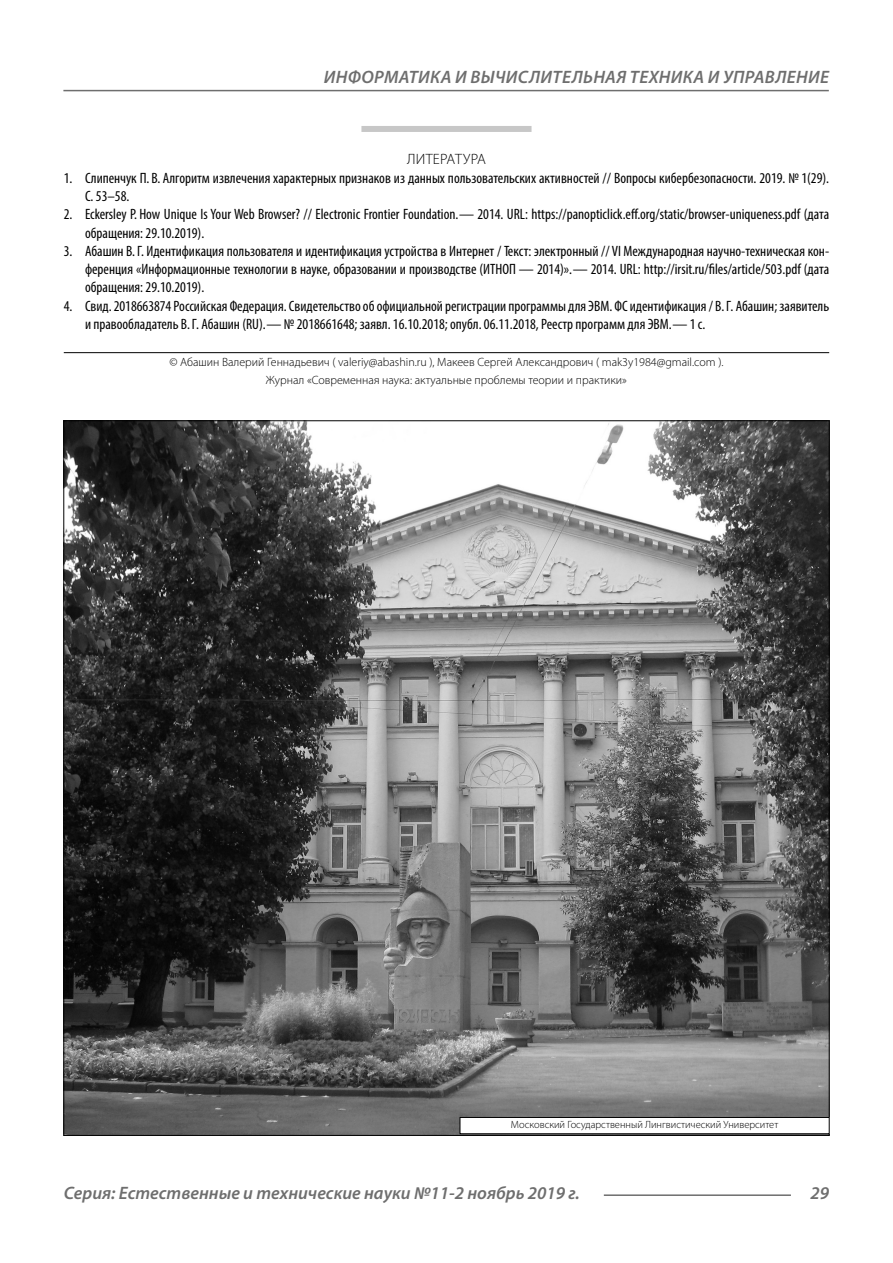
<style>
.page{position:relative;width:893px;height:1263px;background:#fff}
.page>*{position:absolute;margin:0;border:0;box-sizing:border-box;transform-origin:0 0}
.t1{font:italic 600 18px "Myriad Pro";color:#6e6e6e}
.t2{font:condensed 15px/18.3px "Myriad Pro";color:#000}
.Literature{font:300 15px "Myriad Pro";letter-spacing:.02em;color:#000}
.Copy{font:300 12px/18.3px "Myriad Pro";color:#000;text-align:center}
.Author-doc{font:300 10.5px "Myriad Pro";color:#000}
</style>
<div class="page">
<div style="left:361px;top:126px;width:170px;height:6px;background:#c7c7c7"></div>
<hr style="left:64px;top:352px;width:765px;height:1px;background:#000">
<img style="left:65px;top:422px;width:763px;height:712px">
<div style="left:460px;top:1117px;width:369px;height:17px;background:#fff"></div>
<div style="left:460px;top:1117px;width:370px;height:17px;border:1px solid #000"></div>
<hr style="left:604px;top:1194px;width:187px;height:2px;background:#6e6e6e">
<hr style="left:63px;top:90px;width:766px;height:1px;background:#6e6e6e">
<p class="t1" style="left:324px;top:66px;width:25px">Информатика</p>
<p class="t1" style="left:455px;top:66px;width:63px">и вычислител</p>
<p class="t1" style="left:583px;top:66px;width:23px">ьная</p>
<p class="t1" style="left:630px;top:66px;width:12px">техника</p>
<p class="t1" style="left:708px;top:66px;width:37px">и управление</p>
<p class="Literature" style="left:407px;top:150px;width:80px">ЛИТЕРАТУРА</p>
<p class="t2" style="left:85px;top:168px;width:746px;text-indent:-21px">1. Слипенчук П. В. Алгоритм извлечения характерных признаков из данных пользовательских активностей // Вопросы кибербезопасности. 2019. № 1(29).<br>C. 53–58.</p>
<p class="t2" style="left:85px;top:205px;width:746px;text-indent:-21px">2. Eckersley P. How Unique Is Your Web Browser? // Electronic Frontier Foundation.— 2014. URL: https://panopticlick.eff.org/static/browser-uniqueness.pdf (дата обращения: 29.10.2019).</p>
<p class="t2" style="left:85px;top:242px;width:746px;text-align:justify;text-indent:-21px">3. Абашин В.Г. Идентификация пользователя и идентификация устройства в Интернет / Текст: электронный // VI Международная научно-техническая кон&shy;ференция «Информационные технологии в науке, образовании и производстве (ИТНОП — 2014)».— 2014. URL: http://irsit.ru/files/article/503.pdf (дата обращения: 29.10.2019).</p>
<p class="t2" style="left:85px;top:296px;width:746px;text-indent:-21px">4. Свид.2018663874 Российская Федерация. Свидетельство об официальной регистрации программы для ЭВМ. ФС идентификация / В.Г. Абашин; заявитель и правообладатель В.Г. Абашин (RU).— № 2018661648; заявл. 16.10.2018; опубл. 06.11.2018, Реестр программ для ЭВМ.— 1 с.</p>
<p class="Copy" style="left:169px;top:352px;width:556px">© Абашин Валерий Геннадьевич ( valeriy@abashin.ru ), Макеев Сергей Александрович ( mak3y1984@gmail.com ).<br>Журнал «Современная наука: актуальные проблемы теории и практики»</p>
<p class="Author-doc" style="left:511px;top:1118px;width:269px">Московский Государственный Лингвистический Университет</p>
<p class="t1" style="left:64px;top:1182px;width:518px">Серия: Естественные и технические науки №11-2 ноябрь 2019 г.</p>
<p class="t1" style="left:810px;top:1182px;width:20px">29</p>
</div>
